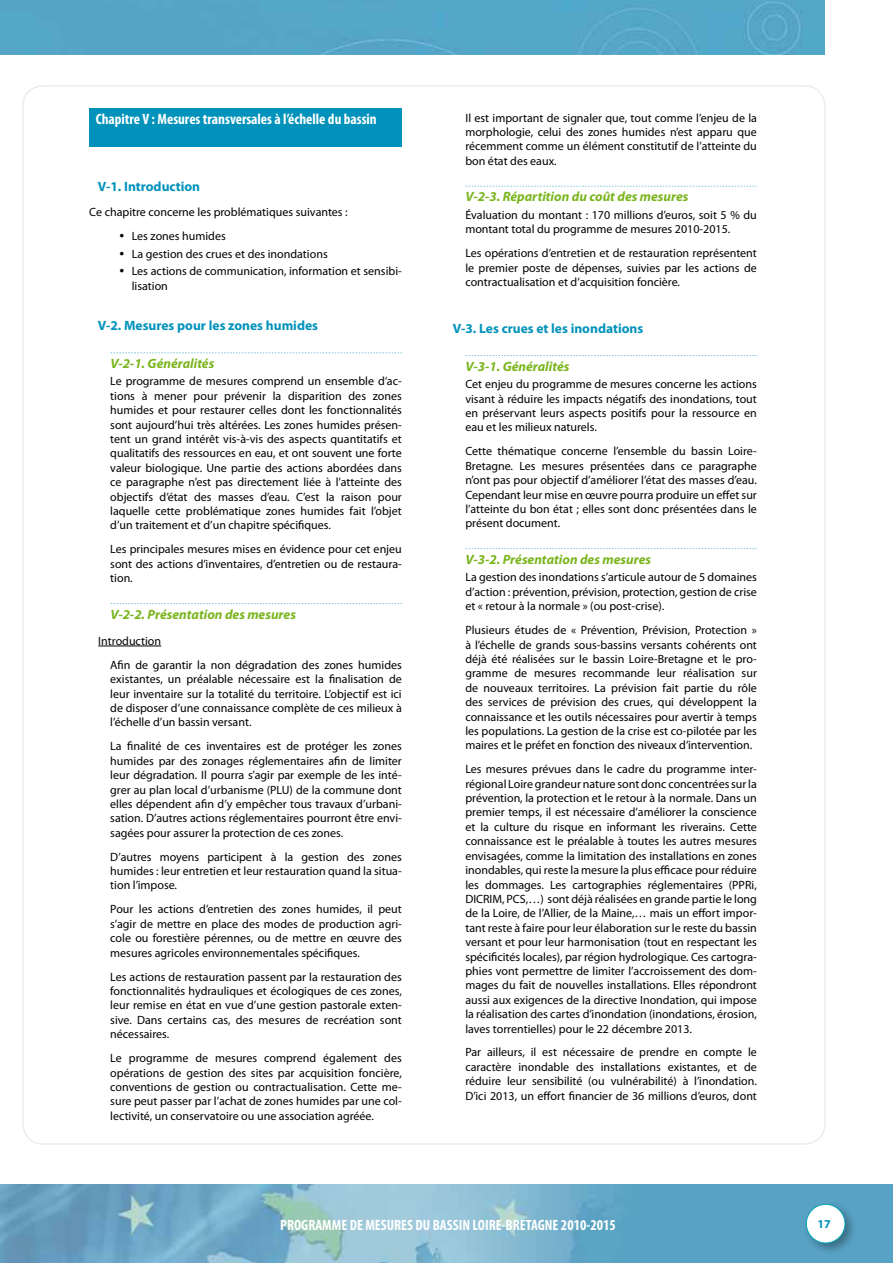
<style>
.page{position:relative;width:893px;height:1263px;background:#fff}
.page>*{position:absolute;margin:0;border:0;box-sizing:border-box;transform-origin:0 0}
.TITRE_1{font:700 condensed 15px "Myriad Pro";color:#fff}
.DISPOSITIONS{font:italic 700 13.5px "Myriad Pro";color:#7ab51d}
.TITRE_2{font:700 13.5px "Myriad Pro";color:#0092bb}
.puce_niveau_2{font:12px/14.4px "Myriad Pro";color:#000;text-align:justify}
.TITRE_5{font:12px "Myriad Pro";color:#000}
.t1{font:700 12px "Myriad Pro";color:#0092bb}
</style>
<div class="page">
<div style="left:0;top:0;width:824px;height:55px;background:#55a6c7"></div>
<svg style="left:0;top:1185px;width:893px;height:78px;background:#73aec9"></svg>
<div style="left:802px;top:1200px;width:55px;height:55px;background:#000;opacity:.33"></div>
<div style="left:806px;top:1204px;width:39px;height:39px;background:#fff;border-radius:50%"></div>
<div style="left:806px;top:1204px;width:39px;height:39px;border:1px solid #00a8b5;border-radius:50%"></div>
<div style="left:89px;top:108px;width:313px;height:39px;background:#0092bb"></div>
<svg style="left:111px;top:353px;width:291px;height:1px"></svg>
<svg style="left:111px;top:603px;width:291px;height:1px"></svg>
<hr style="left:98px;top:646px;width:63px;height:1px;background:#000">
<svg style="left:466px;top:186px;width:291px;height:1px"></svg>
<svg style="left:466px;top:355px;width:291px;height:1px"></svg>
<svg style="left:466px;top:548px;width:291px;height:1px"></svg>
<p class="TITRE_1" style="left:96px;top:110px;width:283px">Chapitre V : Mesures transversales à l’échelle du bassin</p>
<p class="TITRE_2" style="left:98px;top:178px;width:104px">V-1. Introduction</p>
<p class="puce_niveau_2" style="left:89px;top:205px;width:260px">Ce chapitre concerne les problématiques suivantes :</p>
<p class="puce_niveau_2" style="left:132px;top:229px;width:96px">Les zones humides</p>
<p class="puce_niveau_2" style="left:132px;top:247px;width:197px">La gestion des crues et des inondations</p>
<p class="puce_niveau_2" style="left:132px;top:264px;width:272px">Les actions de communication, information et sensibi&shy;lisation</p>
<p class="TITRE_2" style="left:98px;top:317px;width:222px">V-2. Mesures pour les zones humides</p>
<p class="DISPOSITIONS" style="left:111px;top:356px;width:105px">V-2-1. Généralités</p>
<p class="puce_niveau_2" style="left:110px;top:374px;width:293px">Le programme de mesures comprend un ensemble d‘ac&shy;tions à mener pour prévenir la disparition des zones humides et pour restaurer celles dont les fonctionnalités sont aujourd’hui très altérées. Les zones humides présen&shy;tent un grand intérêt vis-à-vis des aspects quantitatifs et qualitatifs des ressources en eau, et ont souvent une forte valeur biologique. Une partie des actions abordées dans ce paragraphe n’est pas directement liée à l’atteinte des objectifs d’état des masses d’eau. C’est la raison pour laquelle cette problématique zones humides fait l’objet d’un traitement et d’un chapitre spécifiques.</p>
<p class="puce_niveau_2" style="left:110px;top:542px;width:293px">Les principales mesures mises en évidence pour cet enjeu sont des actions d’inventaires, d’entretien ou de restaura&shy;tion.</p>
<p class="DISPOSITIONS" style="left:111px;top:607px;width:187px">V-2-2. Présentation des mesures</p>
<p class="TITRE_5" style="left:98px;top:634px;width:64px">Introduction</p>
<p class="puce_niveau_2" style="left:110px;top:658px;width:293px">Afin de garantir la non dégradation des zones humides existantes, un préalable nécessaire est la finalisation de leur inventaire sur la totalité du territoire. L’objectif est ici de disposer d’une connaissance complète de ces milieux à l’échelle d’un bassin versant.</p>
<p class="puce_niveau_2" style="left:110px;top:739px;width:293px">La finalité de ces inventaires est de protéger les zones humides par des zonages réglementaires afin de limiter leur dégradation. Il pourra s’agir par exemple de les inté&shy;grer au plan local d’urbanisme (PLU) de la commune dont elles dépendent afin d’y empêcher tous travaux d’urbani&shy;sation. D’autres actions réglementaires pourront être envi&shy;sagées pour assurer la protection de ces zones.</p>
<p class="puce_niveau_2" style="left:110px;top:850px;width:293px">D’autres moyens participent à la gestion des zones humides : leur entretien et leur restauration quand la situa&shy;tion l’impose.</p>
<p class="puce_niveau_2" style="left:110px;top:902px;width:293px">Pour les actions d’entretien des zones humides, il peut s’agir de mettre en place des modes de production agri&shy;cole ou forestière pérennes, ou de mettre en œuvre des mesures agricoles environnementales spécifiques.</p>
<p class="puce_niveau_2" style="left:110px;top:970px;width:293px">Les actions de restauration passent par la restauration des fonctionnalités hydrauliques et écologiques de ces zones, leur remise en état en vue d’une gestion pastorale exten&shy;sive. Dans certains cas, des mesures de recréation sont nécessaires.</p>
<p class="puce_niveau_2" style="left:110px;top:1051px;width:293px">Le programme de mesures comprend également des opérations de gestion des sites par acquisition foncière, conventions de gestion ou contractualisation. Cette me&shy;sure peut passer par l’achat de zones humides par une col&shy;lectivité, un conservatoire ou une association agréée.</p>
<p class="puce_niveau_2" style="left:465px;top:111px;width:293px">Il est important de signaler que, tout comme l’enjeu de la morphologie, celui des zones humides n’est apparu que récemment comme un élément constitutif de l’atteinte du bon état des eaux.</p>
<p class="DISPOSITIONS" style="left:466px;top:189px;width:224px">V-2-3. Répartition du coût des mesures</p>
<p class="puce_niveau_2" style="left:465px;top:208px;width:293px">Évaluation du montant : 170 millions d’euros, soit 5 % du montant total du programme de mesures 2010-2015.</p>
<p class="puce_niveau_2" style="left:465px;top:246px;width:293px">Les opérations d’entretien et de restauration représentent le premier poste de dépenses, suivies par les actions de contractualisation et d’acquisition foncière.</p>
<p class="TITRE_2" style="left:453px;top:320px;width:192px">V-3. Les crues et les inondations</p>
<p class="DISPOSITIONS" style="left:466px;top:359px;width:105px">V-3-1. Généralités</p>
<p class="puce_niveau_2" style="left:465px;top:377px;width:293px">Cet enjeu du programme de mesures concerne les actions visant à réduire les impacts négatifs des inondations, tout en préservant leurs aspects positifs pour la ressource en eau et les milieux naturels.</p>
<p class="puce_niveau_2" style="left:465px;top:444px;width:293px">Cette thématique concerne l’ensemble du bassin Loire-Bretagne. Les mesures présentées dans ce paragraphe n’ont pas pour objectif d’améliorer l’état des masses d’eau.<br>Cependant leur mise en œuvre pourra produire un effet sur l’atteinte du bon état ; elles sont donc présentées dans le présent document.</p>
<p class="DISPOSITIONS" style="left:466px;top:552px;width:187px">V-3-2. Présentation des mesures</p>
<p class="puce_niveau_2" style="left:465px;top:570px;width:293px">La gestion des inondations s’articule autour de 5 domaines d’action : prévention, prévision, protection, gestion de crise et « retour à la normale » (ou post-crise).</p>
<p class="puce_niveau_2" style="left:465px;top:623px;width:293px">Plusieurs études de « Prévention, Prévision, Protection » à l’échelle de grands sous-bassins versants cohérents ont déjà été réalisées sur le bassin Loire-Bretagne et le pro&shy;gramme de mesures recommande leur réalisation sur de nouveaux territoires. La prévision fait partie du rôle des services de prévision des crues, qui développent la connaissance et les outils nécessaires pour avertir à temps les populations. La gestion de la crise est co-pilotée par les maires et le préfet en fonction des niveaux d’intervention.</p>
<p class="puce_niveau_2" style="left:465px;top:762px;width:293px">Les mesures prévues dans le cadre du programme inter&shy;régional Loire grandeur nature sont donc concentrées sur la prévention, la protection et le retour à la normale. Dans un premier temps, il est nécessaire d’améliorer la conscience et la culture du risque en informant les riverains. Cette connaissance est le préalable à toutes les autres mesures envisagées, comme la limitation des installations en zones inondables, qui reste la mesure la plus efficace pour réduire les dommages. Les cartographies réglementaires (PPRi, DICRIM, PCS,…) sont déjà réalisées en grande partie le long de la Loire, de l’Allier, de la Maine,… mais un effort impor&shy;tant reste à faire pour leur élaboration sur le reste du bassin versant et pour leur harmonisation (tout en respectant les spécificités locales), par région hydrologique. Ces cartogra&shy;phies vont permettre de limiter l’accroissement des dom&shy;mages du fait de nouvelles installations. Elles répondront aussi aux exigences de la directive Inondation, qui impose la réalisation des cartes d’inondation (inondations, érosion, laves torrentielles) pour le 22 décembre 2013.</p>
<p class="puce_niveau_2" style="left:465px;top:1045px;width:293px">Par ailleurs, il est nécessaire de prendre en compte le caractère inondable des installations existantes, et de réduire leur sensibilité (ou vulnérabilité) à l’inondation.<br>D’ici 2013, un effort financier de 36 millions d’euros, dont</p>
<p class="TITRE_1" style="left:280px;top:1215px;width:337px">PROGRAMME DE MESURES DU BASSIN LOIRE-BRETAGNE 2010-2015</p>
<p class="t1" style="left:817px;top:1216px;width:15px">17</p>
</div>
